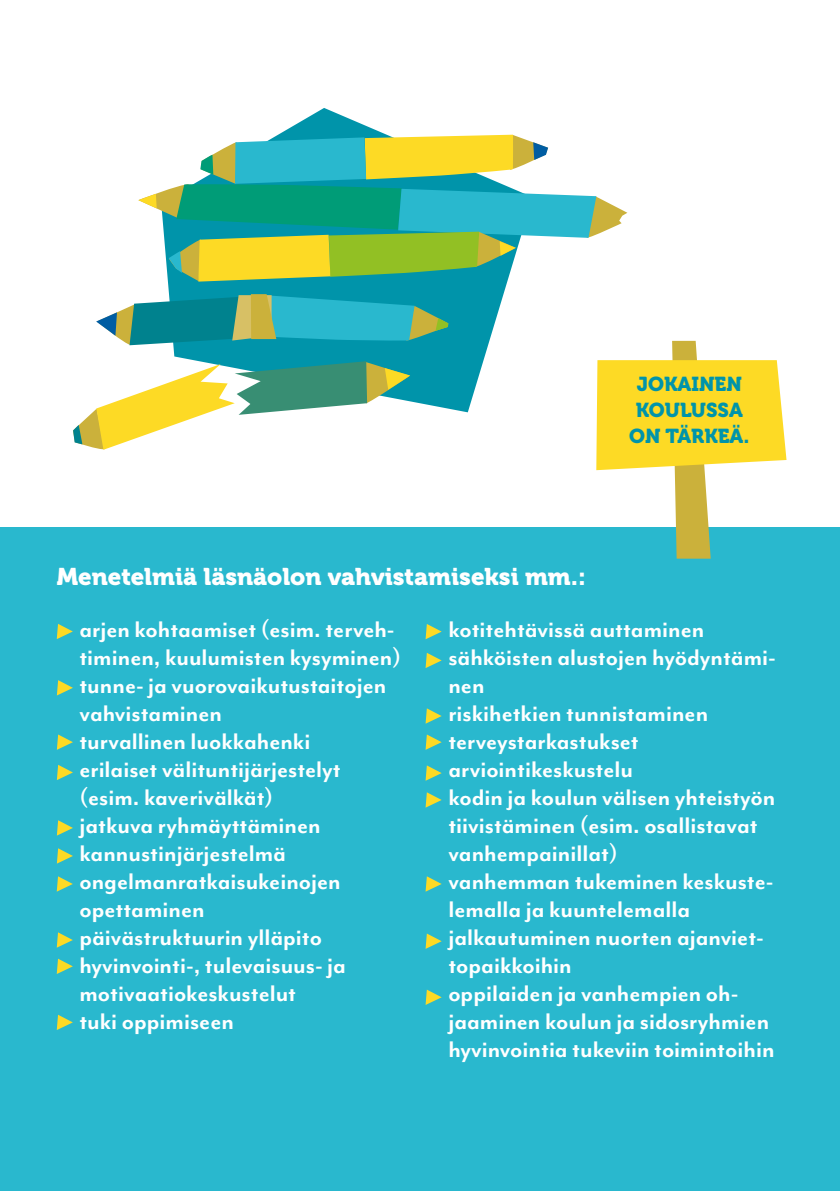
<style>
.page{position:relative;width:840px;height:1191px;background:#fff}
.page>*{position:absolute;margin:0;border:0;box-sizing:border-box;transform-origin:0 0}
.t1{font:700 26px/28px "Mr Eaves Mod OT";color:#fff}
.t2{font:24px "Museo 900";color:#fff}
.t3{font:20px/26px "Museo 900";color:#0094aa;text-align:center}
</style>
<div class="page">
<div style="left:0;top:527px;width:839px;height:664px;background:#29b8ce"></div>
<svg style="left:596px;top:341px;width:190px;height:217px"></svg>
<svg style="left:168px;top:108px;width:345px;height:304px;fill:#0094aa"></svg>
<svg style="left:73px;top:361px;width:337px;height:89px"></svg>
<svg style="left:138px;top:135px;width:489px;height:147px"></svg>
<svg style="left:96px;top:293px;width:352px;height:52px;background:#42a8a5"></svg>
<svg style="left:57px;top:624px;width:16px;height:15px"></svg>
<svg style="left:57px;top:680px;width:16px;height:15px"></svg>
<svg style="left:57px;top:734px;width:16px;height:16px"></svg>
<svg style="left:57px;top:765px;width:16px;height:15px"></svg>
<svg style="left:57px;top:848px;width:16px;height:15px"></svg>
<svg style="left:57px;top:820px;width:16px;height:15px"></svg>
<svg style="left:57px;top:876px;width:16px;height:15px"></svg>
<svg style="left:57px;top:932px;width:16px;height:15px"></svg>
<svg style="left:57px;top:1014px;width:16px;height:16px"></svg>
<svg style="left:57px;top:958px;width:16px;height:16px"></svg>
<svg style="left:425px;top:624px;width:16px;height:15px"></svg>
<svg style="left:425px;top:708px;width:16px;height:15px"></svg>
<svg style="left:425px;top:734px;width:16px;height:16px"></svg>
<svg style="left:425px;top:765px;width:16px;height:15px"></svg>
<svg style="left:425px;top:792px;width:16px;height:15px"></svg>
<svg style="left:425px;top:876px;width:16px;height:15px"></svg>
<svg style="left:425px;top:933px;width:16px;height:16px"></svg>
<svg style="left:425px;top:989px;width:16px;height:16px"></svg>
<svg style="left:425px;top:653px;width:16px;height:15px"></svg>
<p class="t3" style="left:629px;top:371px;width:122px">JOKAINEN<br>KOULUSSA<br>ON TÄRKEÄ.</p>
<p class="t2" style="left:57px;top:563px;width:530px">Menetelmiä läsnäolon vahvistamiseksi mm.:</p>
<p class="t1" style="left:79px;top:616px;width:323px">arjen kohtaamiset (esim. terveh&shy;timinen, kuulumisten kysyminen) tunne- ja vuorovaikutustaitojen vahvistaminen<br>turvallinen luokkahenki<br>erilaiset välituntijärjestelyt (esim. kaverivälkät)<br>jatkuva ryhmäyttäminen kannustinjärjestelmä ongelmanratkaisukeinojen opettaminen<br>päivästruktuurin ylläpito hyvinvointi-, tulevaisuus- ja motivaatiokeskustelut<br>tuki oppimiseen</p>
<p class="t1" style="left:448px;top:616px;width:329px">kotitehtävissä auttaminen sähköisten alustojen hyödyntämi&shy;nen<br>riskihetkien tunnistaminen terveystarkastukset arviointikeskustelu<br>kodin ja koulun välisen yhteistyön tiivistäminen (esim. osallistavat vanhempainillat)<br>vanhemman tukeminen keskuste&shy;lemalla ja kuuntelemalla jalkautuminen nuorten ajanviet&shy;topaikkoihin<br>oppilaiden ja vanhempien oh&shy;jaaminen koulun ja sidosryhmien hyvinvointia tukeviin toimintoihin</p>
</div>
